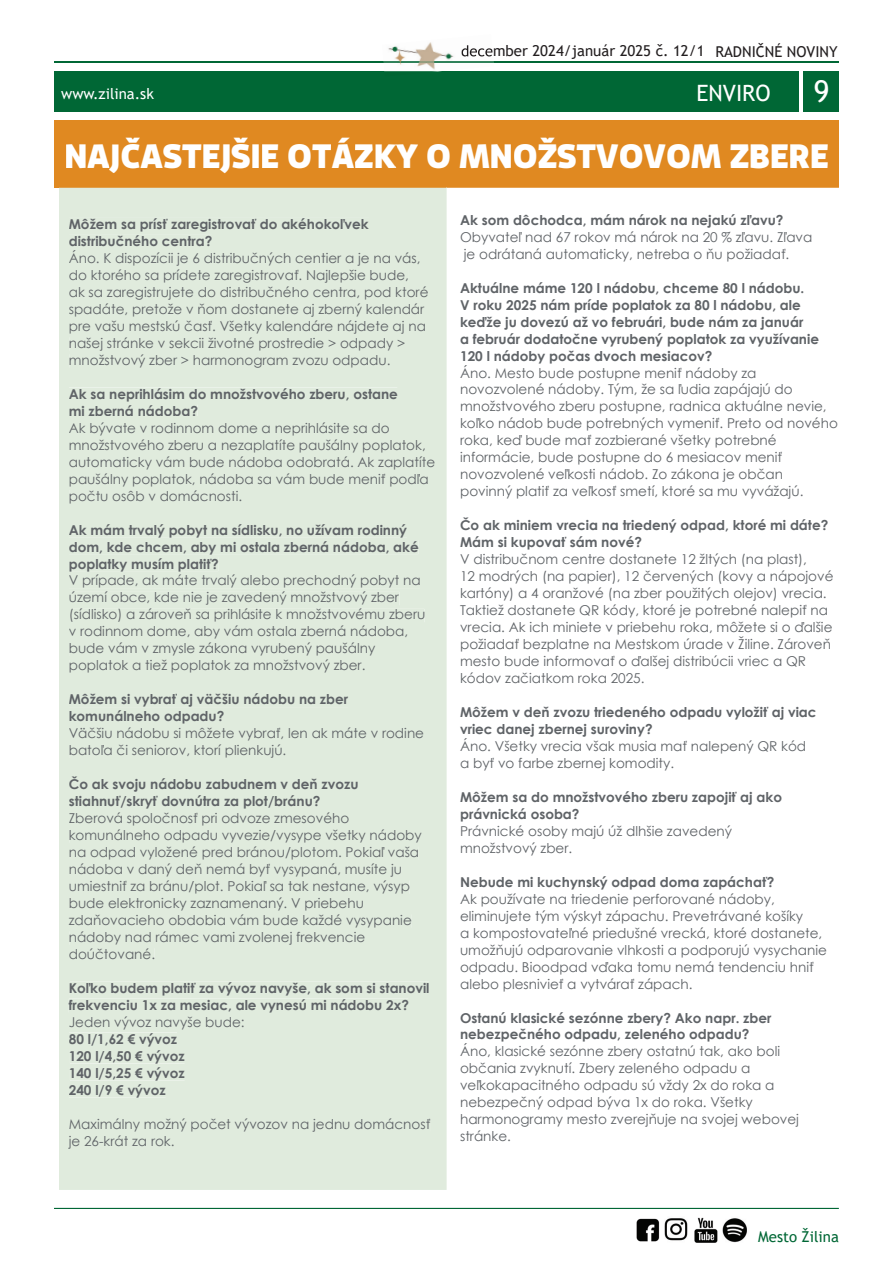
<style>
.page{position:relative;width:893px;height:1263px;background:#fff}
.page>*{position:absolute;margin:0;border:0;box-sizing:border-box;transform-origin:0 0}
.t1{font:700 33.75px "Gloriola";color:#fff}
.t2{font:30px "Trebuchet MS";color:#fff}
.t3{font:22.5px "Trebuchet MS";color:#fff}
.t4{font:15px "Trebuchet MS";color:#231f20}
.t5{font:15px "Trebuchet MS";color:#fff}
.t6{font:15px "Trebuchet MS";color:#006735}
.t7{font:13.65px/17px "Century Gothic";color:#5f6367}
.t8{font:700 13.65px/17px "Century Gothic";color:#5f6367}
</style>
<div class="page">
<div style="left:54px;top:71px;width:744px;height:41px;background:#006735"></div>
<hr style="left:54px;top:61px;width:785px;height:2px;background:#006735">
<div style="left:803px;top:71px;width:36px;height:41px;background:#006735"></div>
<hr style="left:54px;top:1208px;width:785px;height:1px;background:#006735">
<img style="left:383px;top:42px;width:71px;height:28px">
<img style="left:385px;top:71px;width:53px;height:1px">
<img style="left:384px;top:61px;width:110px;height:2px">
<img style="left:461px;top:45px;width:32px;height:12px">
<div style="left:59px;top:189px;width:388px;height:1001px;background:#e0ebdd"></div>
<div style="left:69px;top:218px;width:300px;height:14px;background:#e0ebdd"></div>
<div style="left:69px;top:235px;width:143px;height:11px;background:#e0ebdd"></div>
<div style="left:69px;top:250px;width:351px;height:16px;background:#e0ebdd"></div>
<div style="left:69px;top:269px;width:339px;height:14px;background:#e0ebdd"></div>
<div style="left:69px;top:286px;width:359px;height:14px;background:#e0ebdd"></div>
<div style="left:69px;top:303px;width:356px;height:14px;background:#e0ebdd"></div>
<div style="left:70px;top:320px;width:355px;height:14px;background:#e0ebdd"></div>
<div style="left:70px;top:337px;width:335px;height:14px;background:#e0ebdd"></div>
<div style="left:70px;top:354px;width:319px;height:14px;background:#e0ebdd"></div>
<div style="left:69px;top:388px;width:328px;height:13px;background:#e0ebdd"></div>
<div style="left:70px;top:405px;width:127px;height:11px;background:#e0ebdd"></div>
<div style="left:69px;top:422px;width:320px;height:13px;background:#e0ebdd"></div>
<div style="left:70px;top:439px;width:355px;height:13px;background:#e0ebdd"></div>
<div style="left:69px;top:456px;width:366px;height:13px;background:#e0ebdd"></div>
<div style="left:70px;top:473px;width:358px;height:13px;background:#e0ebdd"></div>
<div style="left:70px;top:490px;width:171px;height:13px;background:#e0ebdd"></div>
<div style="left:69px;top:523px;width:338px;height:14px;background:#e0ebdd"></div>
<div style="left:69px;top:540px;width:349px;height:14px;background:#e0ebdd"></div>
<div style="left:70px;top:557px;width:148px;height:14px;background:#e0ebdd"></div>
<div style="left:69px;top:575px;width:351px;height:13px;background:#e0ebdd"></div>
<div style="left:70px;top:592px;width:329px;height:13px;background:#e0ebdd"></div>
<div style="left:71px;top:609px;width:353px;height:13px;background:#e0ebdd"></div>
<div style="left:69px;top:626px;width:338px;height:13px;background:#e0ebdd"></div>
<div style="left:70px;top:643px;width:305px;height:13px;background:#e0ebdd"></div>
<div style="left:70px;top:660px;width:295px;height:13px;background:#e0ebdd"></div>
<div style="left:69px;top:693px;width:279px;height:14px;background:#e0ebdd"></div>
<div style="left:70px;top:710px;width:154px;height:14px;background:#e0ebdd"></div>
<div style="left:69px;top:728px;width:354px;height:13px;background:#e0ebdd"></div>
<div style="left:70px;top:745px;width:215px;height:13px;background:#e0ebdd"></div>
<div style="left:69px;top:777px;width:289px;height:15px;background:#e0ebdd"></div>
<div style="left:69px;top:795px;width:251px;height:14px;background:#e0ebdd"></div>
<div style="left:69px;top:812px;width:280px;height:14px;background:#e0ebdd"></div>
<div style="left:70px;top:829px;width:352px;height:14px;background:#e0ebdd"></div>
<div style="left:70px;top:846px;width:348px;height:14px;background:#e0ebdd"></div>
<div style="left:70px;top:863px;width:331px;height:14px;background:#e0ebdd"></div>
<div style="left:70px;top:880px;width:339px;height:14px;background:#e0ebdd"></div>
<div style="left:70px;top:897px;width:293px;height:13px;background:#e0ebdd"></div>
<div style="left:69px;top:914px;width:342px;height:13px;background:#e0ebdd"></div>
<div style="left:70px;top:931px;width:294px;height:14px;background:#e0ebdd"></div>
<div style="left:69px;top:948px;width:85px;height:11px;background:#e0ebdd"></div>
<div style="left:70px;top:982px;width:359px;height:13px;background:#e0ebdd"></div>
<div style="left:69px;top:999px;width:339px;height:13px;background:#e0ebdd"></div>
<div style="left:69px;top:1016px;width:175px;height:13px;background:#e0ebdd"></div>
<div style="left:69px;top:1033px;width:108px;height:13px;background:#e0ebdd"></div>
<div style="left:70px;top:1049px;width:115px;height:14px;background:#e0ebdd"></div>
<div style="left:70px;top:1066px;width:115px;height:14px;background:#e0ebdd"></div>
<div style="left:69px;top:1083px;width:97px;height:14px;background:#e0ebdd"></div>
<div style="left:70px;top:1118px;width:360px;height:13px;background:#e0ebdd"></div>
<div style="left:68px;top:1135px;width:106px;height:13px;background:#e0ebdd"></div>
<div style="left:54px;top:121px;width:785px;height:68px;background:#e08921"></div>
<div style="left:428px;top:144px;width:19px;height:24px;background:#e08921"></div>
<img style="left:636px;top:1217px;width:111px;height:26px">
<p class="t4" style="left:461px;top:42px;width:378px">december 2024/január 2025 č. 12/1 RADNIČNÉ NOVINY</p>
<p class="t5" style="left:61px;top:84px;width:94px">www.zilina.sk</p>
<h3 class="t3" style="left:696px;top:79px;width:76px">ENVIRO</h3>
<h2 class="t2" style="left:814px;top:73px;width:17px">9</h2>
<h1 class="t1" style="left:64px;top:136px;width:766px">NAJČASTEJŠIE OTÁZKY O MNOŽSTVOVOM ZBERE</h1>
<p class="t8" style="left:69px;top:215px;width:301px">Môžem sa prísť zaregistrovať do akéhokoľvek distribučného centra?</p>
<p class="t7" style="left:69px;top:249px;width:361px">Áno. K dispozícii je 6 distribučných centier a je na vás, do ktorého sa prídete zaregistrovať. Najlepšie bude,<br>ak sa zaregistrujete do distribučného centra, pod ktoré spadáte, pretože v ňom dostanete aj zberný kalendár pre vašu mestskú časť. Všetky kalendáre nájdete aj na našej stránke v sekcii životné prostredie &gt; odpady &gt; množstvový zber &gt; harmonogram zvozu odpadu.</p>
<p class="t8" style="left:69px;top:385px;width:331px">Ak sa neprihlásim do množstvového zberu, ostane mi zberná nádoba?</p>
<p class="t7" style="left:69px;top:419px;width:368px">Ak bývate v rodinnom dome a neprihlásite sa do množstvového zberu a nezaplatíte paušálny poplatok, automaticky vám bude nádoba odobratá. Ak zaplatíte paušálny poplatok, nádoba sa vám bude meniť podľa počtu osôb v domácnosti.</p>
<p class="t8" style="left:69px;top:520px;width:352px">Ak mám trvalý pobyt na sídlisku, no užívam rodinný dom, kde chcem, aby mi ostala zberná nádoba, aké poplatky musím platiť?</p>
<p class="t7" style="left:69px;top:572px;width:358px">V prípade, ak máte trvalý alebo prechodný pobyt na území obce, kde nie je zavedený množstvový zber (sídlisko) a zároveň sa prihlásite k množstvovému zberu v rodinnom dome, aby vám ostala zberná nádoba, bude vám v zmysle zákona vyrubený paušálny poplatok a tiež poplatok za množstvový zber.</p>
<p class="t8" style="left:69px;top:690px;width:281px">Môžem si vybrať aj väčšiu nádobu na zber komunálneho odpadu?</p>
<p class="t7" style="left:69px;top:725px;width:357px">Väčšiu nádobu si môžete vybrať, len ak máte v rodine batoľa či seniorov, ktorí plienkujú.</p>
<p class="t8" style="left:69px;top:775px;width:291px">Čo ak svoju nádobu zabudnem v deň zvozu stiahnuť/skryť dovnútra za plot/bránu?</p>
<p class="t7" style="left:69px;top:809px;width:354px">Zberová spoločnosť pri odvoze zmesového komunálneho odpadu vyvezie/vysype všetky nádoby na odpad vyložené pred bránou/plotom. Pokiaľ vaša nádoba v daný deň nemá byť vysypaná, musíte ju umiestniť za bránu/plot. Pokiaľ sa tak nestane, výsyp bude elektronicky zaznamenaný. V priebehu zdaňovacieho obdobia vám bude každé vysypanie nádoby nad rámec vami zvolenej frekvencie doúčtované.</p>
<p class="t8" style="left:69px;top:979px;width:362px">Koľko budem platiť za vývoz navyše, ak som si stanovil frekvenciu 1x za mesiac, ale vynesú mi nádobu 2x?</p>
<p class="t7" style="left:69px;top:1013px;width:177px">Jeden vývoz navyše bude:</p>
<p class="t8" style="left:69px;top:1030px;width:117px">80 l/1,62 € vývoz<br>120 l/4,50 € vývoz<br>140 l/5,25 € vývoz<br>240 l/9 € vývoz</p>
<p class="t7" style="left:69px;top:1115px;width:363px">Maximálny možný počet vývozov na jednu domácnosť je 26-krát za rok.</p>
<p class="t8" style="left:460px;top:211px;width:325px">Ak som dôchodca, mám nárok na nejakú zľavu?</p>
<p class="t7" style="left:460px;top:228px;width:354px">Obyvateľ nad 67 rokov má nárok na 20 % zľavu. Zľava je odrátaná automaticky, netreba o ňu požiadať.</p>
<p class="t8" style="left:460px;top:279px;width:360px">Aktuálne máme 120 l nádobu, chceme 80 l nádobu.<br>V roku 2025 nám príde poplatok za 80 l nádobu, ale keďže ju dovezú až vo februári, bude nám za január<br>a február dodatočne vyrubený poplatok za využívanie 120 l nádoby počas dvoch mesiacov?</p>
<p class="t7" style="left:460px;top:364px;width:379px">Áno. Mesto bude postupne meniť nádoby za novozvolené nádoby. Tým, že sa ľudia zapájajú do množstvového zberu postupne, radnica aktuálne nevie, koľko nádob bude potrebných vymeniť. Preto od nového roka, keď bude mať zozbierané všetky potrebné informácie, bude postupne do 6 mesiacov meniť novozvolené veľkosti nádob. Zo zákona je občan povinný platiť za veľkosť smetí, ktoré sa mu vyvážajú.</p>
<p class="t8" style="left:460px;top:516px;width:370px">Čo ak miniem vrecia na triedený odpad, ktoré mi dáte?<br>Mám si kupovať sám nové?</p>
<p class="t7" style="left:460px;top:551px;width:375px">V distribučnom centre dostanete 12 žltých (na plast),<br>12 modrých (na papier), 12 červených (kovy a nápojové kartóny) a 4 oranžové (na zber použitých olejov) vrecia.<br>Taktiež dostanete QR kódy, ktoré je potrebné nalepiť na vrecia. Ak ich miniete v priebehu roka, môžete si o ďalšie požiadať bezplatne na Mestskom úrade v Žiline. Zároveň mesto bude informovať o ďalšej distribúcii vriec a QR kódov začiatkom roka 2025.</p>
<p class="t8" style="left:460px;top:703px;width:358px">Môžem v deň zvozu triedeného odpadu vyložiť aj viac vriec danej zbernej suroviny?</p>
<p class="t7" style="left:460px;top:737px;width:348px">Áno. Všetky vrecia však musia mať nalepený QR kód a byť vo farbe zbernej komodity.</p>
<p class="t8" style="left:460px;top:788px;width:324px">Môžem sa do množstvového zberu zapojiť aj ako právnická osoba?</p>
<p class="t7" style="left:460px;top:822px;width:273px">Právnické osoby majú úž dlhšie zavedený množstvový zber.</p>
<p class="t8" style="left:460px;top:873px;width:316px">Nebude mi kuchynský odpad doma zapáchať?</p>
<p class="t7" style="left:460px;top:890px;width:368px">Ak používate na triedenie perforované nádoby, eliminujete tým výskyt zápachu. Prevetrávané košíky<br>a kompostovateľné priedušné vrecká, ktoré dostanete, umožňujú odparovanie vlhkosti a podporujú vysychanie odpadu. Bioodpad vďaka tomu nemá tendenciu hniť alebo plesnivieť a vytvárať zápach.</p>
<p class="t8" style="left:460px;top:1008px;width:313px">Ostanú klasické sezónne zbery? Ako napr. zber nebezpečného odpadu, zeleného odpadu?</p>
<p class="t7" style="left:460px;top:1043px;width:340px">Áno, klasické sezónne zbery ostatnú tak, ako boli občania zvyknutí. Zbery zeleného odpadu a veľkokapacitného odpadu sú vždy 2x do roka a nebezpečný odpad býva 1x do roka. Všetky harmonogramy mesto zverejňuje na svojej webovej stránke.</p>
<p class="t6" style="left:758px;top:1227px;width:82px">Mesto Žilina</p>
</div>
